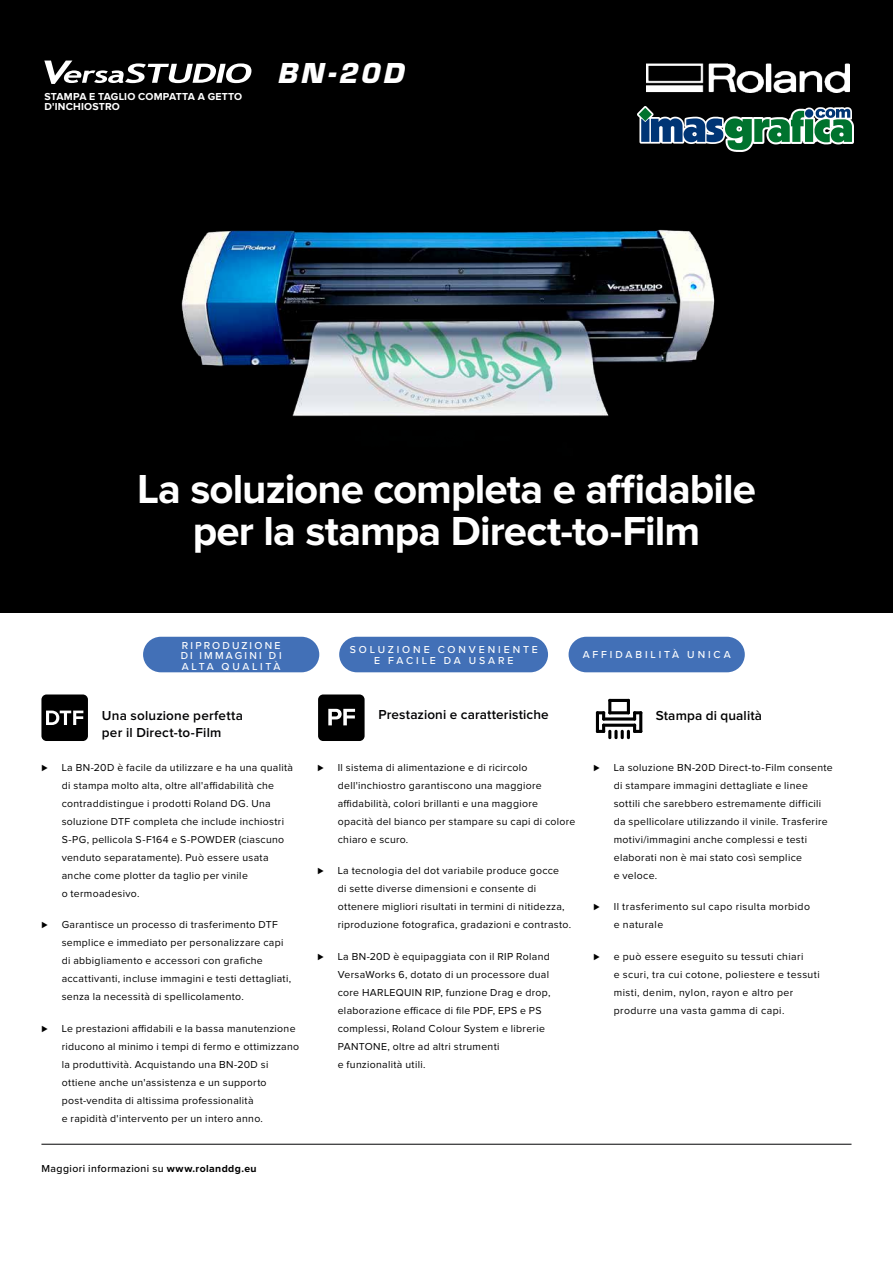
<style>
.page{position:relative;width:893px;height:1263px;background:#fff}
.page>*{position:absolute;margin:0;border:0;box-sizing:border-box;transform-origin:0 0}
.t1{font:700 42px/42px "Proxima Nova";letter-spacing:-.025em;color:#fff;text-align:center}
.t2{font:italic 900 30px "Eurostile";color:#fff}
.t3{font:600 13.5px "Proxima Nova";letter-spacing:.015em;color:#020203}
.t4{font:600 13.5px "Proxima Nova";letter-spacing:.01em;color:#000}
.t5{font:10.5px/18px "Proxima Nova";letter-spacing:.03em;color:#000}
.t6{font:500 10.5px/10.5px "Proxima Nova";letter-spacing:.265em;color:#fff;text-align:center}
.t7{font:700 10.5px/10.5px "Proxima Nova";letter-spacing:.02em;color:#fff}
.t8{font:500 10.5px "Proxima Nova";letter-spacing:.04em;color:#000}
.s1{font-weight:700}
</style>
<div class="page">
<div style="left:0;top:0;width:893px;height:612px;background:#000"></div>
<div style="left:339px;top:637px;width:209px;height:35px;background:#4270b7;border-radius:18px"></div>
<div style="left:143px;top:637px;width:176px;height:35px;background:#4270b7;border-radius:18px"></div>
<div style="left:569px;top:637px;width:176px;height:35px;background:#4270b7;border-radius:18px"></div>
<hr style="left:41px;top:1144px;width:810px;height:1px;background:#020203">
<svg style="left:44px;top:61px;width:207px;height:23px"></svg>
<div style="left:318px;top:694px;width:47px;height:47px;background:#000;border-radius:5px"></div>
<svg style="left:328px;top:709px;width:27px;height:16px"></svg>
<svg style="left:596px;top:699px;width:46px;height:40px"></svg>
<div style="left:41px;top:694px;width:47px;height:47px;background:#000;border-radius:5px"></div>
<svg style="left:46px;top:710px;width:37px;height:15px"></svg>
<img style="left:646px;top:64px;width:203px;height:28px">
<img style="left:181px;top:229px;width:534px;height:188px">
<img style="left:638px;top:106px;width:215px;height:45px">
<p class="t7" style="left:44px;top:91px;width:199px">STAMPA E TAGLIO COMPATTA A GETTO<br>D'INCHIOSTRO</p>
<h2 class="t2" style="left:278px;top:57px;width:128px">BN-20D</h2>
<h1 class="t1" style="left:137px;top:469px;width:620px">La soluzione completa e affidabile per la stampa Direct-to-Film</h1>
<p class="t6" style="left:181px;top:640px;width:102px;text-align:justify">RIPRODUZIONE DI IMMAGINI DI ALTA QUALITÀ</p>
<p class="t6" style="left:583px;top:649px;width:149px">AFFIDABILITÀ UNICA</p>
<p class="t6" style="left:350px;top:644px;width:190px">SOLUZIONE CONVENIENTE<br>E FACILE DA USARE</p>
<p class="t3" style="left:378px;top:708px;width:172px">Prestazioni e caratteristiche</p>
<p class="t3" style="left:102px;top:710px;width:143px">Una soluzione perfetta</p>
<p class="t4" style="left:656px;top:709px;width:108px">Stampa di qualità</p>
<p class="t3" style="left:102px;top:726px;width:121px">per il Direct-to-Film</p>
<p class="t5" style="left:41px;top:759px;width:8px">⊲</p>
<p class="t5" style="left:62px;top:759px;width:233px">La BN-20D è facile da utilizzare e ha una qualità di stampa molto alta, oltre all'affidabilità che contraddistingue i prodotti Roland DG. Una soluzione DTF completa che include inchiostri S-PG, pellicola S-F164 e S-POWDER (ciascuno venduto separatamente). Può essere usata anche come plotter da taglio per vinile<br>o termoadesivo.</p>
<p class="t5" style="left:41px;top:916px;width:8px">⊲</p>
<p class="t5" style="left:62px;top:916px;width:231px">Garantisce un processo di trasferimento DTF semplice e immediato per personalizzare capi di abbigliamento e accessori con grafiche accattivanti, incluse immagini e testi dettagliati, senza la necessità di spellicolamento.</p>
<p class="t5" style="left:41px;top:1020px;width:8px">⊲</p>
<p class="t5" style="left:62px;top:1020px;width:239px">Le prestazioni affidabili e la bassa manutenzione riducono al minimo i tempi di fermo e ottimizzano la produttività. Acquistando una BN-20D si ottiene anche un'assistenza e un supporto post-vendita di altissima professionalità<br>e rapidità d'intervento per un intero anno.</p>
<p class="t8" style="left:41px;top:1161px;width:217px">Maggiori informazioni su <span class="s1">www.rolanddg.eu</span></p>
<p class="t5" style="left:317px;top:759px;width:8px">⊲</p>
<p class="t5" style="left:338px;top:759px;width:239px">Il sistema di alimentazione e di ricircolo dell'inchiostro garantiscono una maggiore affidabilità, colori brillanti e una maggiore opacità del bianco per stampare su capi di colore chiaro e scuro.</p>
<p class="t5" style="left:317px;top:862px;width:8px">⊲</p>
<p class="t5" style="left:338px;top:862px;width:235px">La tecnologia del dot variabile produce gocce<br>di sette diverse dimensioni e consente di ottenere migliori risultati in termini di nitidezza, riproduzione fotografica, gradazioni e contrasto.</p>
<p class="t5" style="left:317px;top:948px;width:8px">⊲</p>
<p class="t5" style="left:338px;top:948px;width:214px">La BN-20D è equipaggiata con il RIP Roland VersaWorks 6, dotato di un processore dual core HARLEQUIN RIP, funzione Drag e drop, elaborazione efficace di file PDF, EPS e PS complessi, Roland Colour System e librerie PANTONE, oltre ad altri strumenti<br>e funzionalità utili.</p>
<p class="t5" style="left:593px;top:759px;width:8px">⊲</p>
<p class="t5" style="left:614px;top:759px;width:221px">La soluzione BN-20D Direct-to-Film consente di stampare immagini dettagliate e linee sottili che sarebbero estremamente difficili da spellicolare utilizzando il vinile. Trasferire motivi/immagini anche complessi e testi elaborati non è mai stato così semplice<br>e veloce.</p>
<p class="t5" style="left:593px;top:898px;width:8px">⊲</p>
<p class="t5" style="left:614px;top:898px;width:198px">Il trasferimento sul capo risulta morbido e naturale</p>
<p class="t5" style="left:593px;top:948px;width:8px">⊲</p>
<p class="t5" style="left:614px;top:948px;width:208px">e può essere eseguito su tessuti chiari<br>e scuri, tra cui cotone, poliestere e tessuti misti, denim, nylon, rayon e altro per produrre una vasta gamma di capi.</p>
</div>
